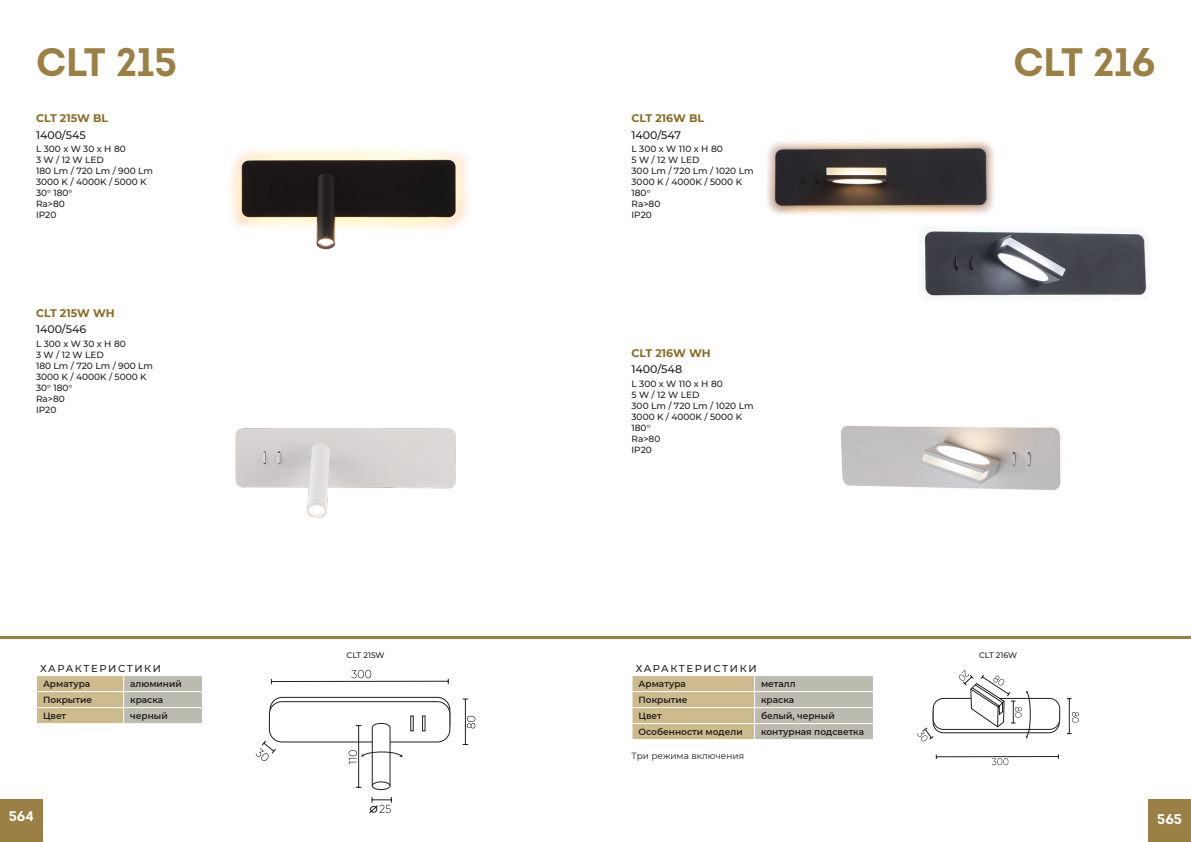
<style>
.page{position:relative;width:1191px;height:842px;background:#fff}
.page>*{position:absolute;margin:0;border:0;box-sizing:border-box;transform-origin:0 0}
.t1{font:700 39.7px "Intro";letter-spacing:-.015em;color:#9b7f43}
.t2{font:700 14px "Intro";color:#fff}
.t3{font:700 11px "Montserrat";color:#896b24}
.t4{font:500 11px "Montserrat";color:#231f20}
.t5{font:500 10px "Montserrat";letter-spacing:.165em;color:#231f20}
.t6{font:500 9px/11px "Montserrat";color:#231f20}
.t7{font:600 9px "Montserrat";color:#231f20}
.t8{font:9px "Montserrat";color:#231f20}
.t9{font:500 8px "Montserrat";color:#231f20}
</style>
<div class="page">
<hr style="left:0;top:636px;width:1191px;height:3px;background:#9b8045">
<div style="left:0;top:799px;width:43px;height:43px;background:#9b8045"></div>
<div style="left:1148px;top:799px;width:43px;height:43px;background:#9b8045"></div>
<img style="left:767px;top:140px;width:227px;height:75px">
<img style="left:841px;top:425px;width:221px;height:66px">
<img style="left:922px;top:231px;width:225px;height:65px">
<svg style="left:37px;top:675px;width:165px;height:48px;background:#c8bfa4"></svg>
<svg style="left:632px;top:675px;width:241px;height:64px;background:#c8bfa5"></svg>
<div style="left:270px;top:697px;width:180px;height:40px;border:1px solid #231f20;border-radius:12px"></div>
<div style="left:269px;top:702px;width:181px;height:40px;background:#fff;border-radius:12px"></div>
<div style="left:269px;top:701px;width:181px;height:41px;border:1px solid #231f20;border-radius:12px"></div>
<svg style="left:256px;top:740px;width:20px;height:21px"></svg>
<svg style="left:467px;top:716px;width:8px;height:12px"></svg>
<hr style="left:465px;top:699px;width:1px;height:45px;background:#231f20">
<svg style="left:271px;top:670px;width:178px;height:15px"></svg>
<svg style="left:348px;top:715px;width:77px;height:75px"></svg>
<svg style="left:369px;top:797px;width:23px;height:16px"></svg>
<svg style="left:917px;top:727px;width:17px;height:14px"></svg>
<svg style="left:1071px;top:712px;width:7px;height:10px"></svg>
<hr style="left:1069px;top:699px;width:1px;height:35px;background:#231f20">
<svg style="left:992px;top:758px;width:16px;height:7px"></svg>
<hr style="left:936px;top:756px;width:122px;height:1px;background:#231f20">
<div style="left:933px;top:702px;width:126px;height:31px;border:1px solid #231f20;border-radius:10px"></div>
<div style="left:933px;top:698px;width:126px;height:31px;background:#fff;border-radius:10px"></div>
<div style="left:933px;top:698px;width:127px;height:32px;border:1px solid #231f20;border-radius:10px"></div>
<svg style="left:958px;top:670px;width:72px;height:68px"></svg>
<img style="left:230px;top:149px;width:238px;height:101px">
<img style="left:235px;top:428px;width:221px;height:90px">
<h1 class="t1" style="left:36px;top:36px;width:143px">CLT 215</h1>
<h1 class="t1" style="left:1013px;top:36px;width:144px">CLT 216</h1>
<p class="t3" style="left:36px;top:112px;width:74px">CLT 215W BL</p>
<p class="t4" style="left:36px;top:128px;width:51px">1400/545</p>
<p class="t6" style="left:36px;top:144px;width:119px">L 300 x W 30 x H 80<br>3 W / 12 W LED<br>180 Lm / 720 Lm / 900 Lm<br>3000 K / 4000K / 5000 K<br>30° 180°<br>Ra&gt;80<br>IP20</p>
<p class="t3" style="left:631px;top:112px;width:74px">CLT 216W BL</p>
<p class="t4" style="left:631px;top:128px;width:51px">1400/547</p>
<p class="t6" style="left:631px;top:144px;width:123px">L 300 x W 110 x H 80<br>5 W / 12 W LED<br>300 Lm / 720 Lm / 1020 Lm<br>3000 K / 4000K / 5000 K<br>180°<br>Ra&gt;80<br>IP20</p>
<p class="t3" style="left:36px;top:306px;width:80px">CLT 215W WH</p>
<p class="t4" style="left:36px;top:322px;width:52px">1400/546</p>
<p class="t6" style="left:36px;top:338px;width:119px">L 300 x W 30 x H 80<br>3 W / 12 W LED<br>180 Lm / 720 Lm / 900 Lm<br>3000 K / 4000K / 5000 K<br>30° 180°<br>Ra&gt;80<br>IP20</p>
<p class="t5" style="left:40px;top:662px;width:122px">ХАРАКТЕРИСТИКИ</p>
<p class="t7" style="left:43px;top:678px;width:49px">Арматура</p>
<p class="t7" style="left:130px;top:678px;width:53px">алюминий</p>
<p class="t7" style="left:43px;top:694px;width:51px">Покрытие</p>
<p class="t7" style="left:130px;top:694px;width:35px">краска</p>
<p class="t7" style="left:43px;top:710px;width:25px">Цвет</p>
<p class="t7" style="left:130px;top:710px;width:39px">черный</p>
<p class="t3" style="left:631px;top:347px;width:81px">CLT 216W WH</p>
<p class="t4" style="left:631px;top:363px;width:52px">1400/548</p>
<p class="t6" style="left:631px;top:378px;width:123px">L 300 x W 110 x H 80<br>5 W / 12 W LED<br>300 Lm / 720 Lm / 1020 Lm<br>3000 K / 4000K / 5000 K<br>180°<br>Ra&gt;80<br>IP20</p>
<p class="t9" style="left:346px;top:650px;width:39px">CLT 215W</p>
<p class="t9" style="left:979px;top:650px;width:40px">CLT 216W</p>
<p class="t5" style="left:635px;top:662px;width:122px">ХАРАКТЕРИСТИКИ</p>
<p class="t7" style="left:638px;top:678px;width:49px">Арматура</p>
<p class="t7" style="left:761px;top:678px;width:36px">металл</p>
<p class="t7" style="left:638px;top:694px;width:51px">Покрытие</p>
<p class="t7" style="left:761px;top:694px;width:35px">краска</p>
<p class="t7" style="left:638px;top:710px;width:25px">Цвет</p>
<p class="t7" style="left:761px;top:710px;width:75px">белый, черный</p>
<p class="t7" style="left:638px;top:726px;width:106px">Особенности модели</p>
<p class="t7" style="left:761px;top:726px;width:105px">контурная подсветка</p>
<p class="t8" style="left:631px;top:750px;width:114px">Три режима включения</p>
<h2 class="t2" style="left:9px;top:807px;width:27px">564</h2>
<h2 class="t2" style="left:1157px;top:810px;width:26px">565</h2>
</div>
